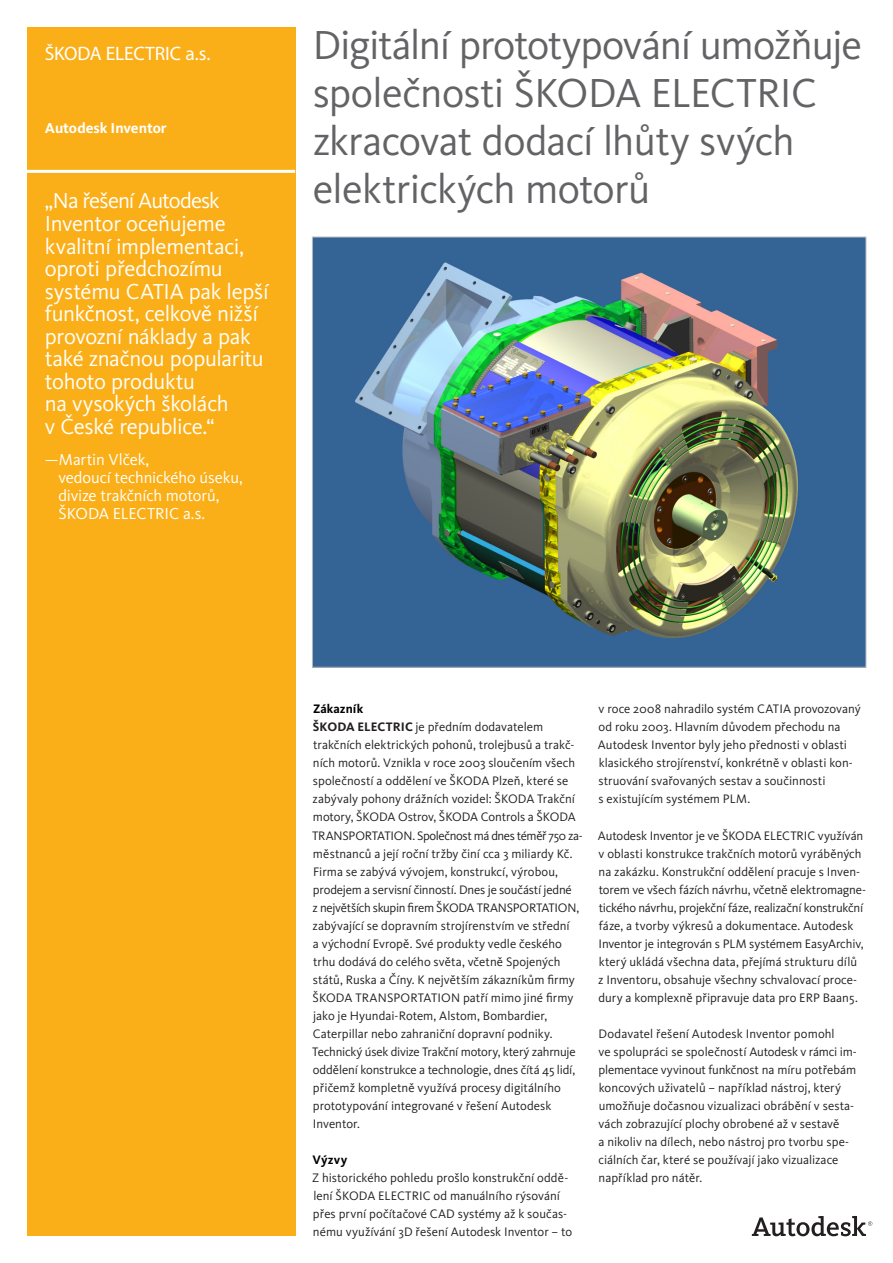
<style>
.page{position:relative;width:893px;height:1263px;background:#fff}
.page>*{position:absolute;margin:0;border:0;box-sizing:border-box;transform-origin:0 0}
.Cover_-_Headline{font:42px/48px "Kievit Pro";letter-spacing:-.02em;color:#636366}
.Quote_-_Front_Sideba{font:22.5px/22.5px "Kievit Pro";letter-spacing:-.015em;color:#fff}
.Sidebar_-_Customer_N{font:19.5px "Myriad Pro";letter-spacing:-.015em;color:#fff}
.Quote_-_Attribution{font:16.5px/18px "Kievit Pro";letter-spacing:-.01em;color:#fff}
.Sidebar_-_Product_Na{font:700 15px "Kievit Pro";letter-spacing:-.005em;color:#fff}
.Body_-_Text{font:12.75px/18px "Kievit Pro";color:#231f20}
.Body_-_Subhead{font:700 12.75px "Kievit Pro";letter-spacing:.005em;color:#000002}
.s1{font-weight:700}
</style>
<div class="page">
<img style="left:314px;top:239px;width:550px;height:427px">
<div style="left:27px;top:27px;width:268px;height:1209px;background:#faaf18"></div>
<hr style="left:27px;top:170px;width:268px;height:3px;background:#fff">
<svg style="left:752px;top:1216px;width:120px;height:20px"></svg>
<p class="Sidebar_-_Customer_N" style="left:45px;top:41px;width:167px">ŠKODA ELECTRIC a.s.</p>
<p class="Sidebar_-_Product_Na" style="left:45px;top:119px;width:123px">Autodesk Inventor</p>
<p class="Quote_-_Front_Sideba" style="left:45px;top:190px;width:225px">„Na řešení Autodesk<br>Inventor oceňujeme kvalitní implementaci, oproti předchozímu systému CATIA pak lepší funkčnost, celkově nižší provozní náklady a pak také značnou popularitu tohoto produktu<br>na vysokých školách<br>v České republice.“</p>
<p class="Quote_-_Attribution" style="left:58px;top:450px;width:186px;text-indent:-14px">—Martin Vlček,<br>vedoucí technického úseku, divize trakčních motorů,<br>ŠKODA ELECTRIC a.s.</p>
<p class="Cover_-_Headline" style="left:313px;top:21px;width:551px">Digitální prototypování umožňuje společnosti ŠKODA ELECTRIC zkracovat dodací lhůty svých elektrických motorů</p>
<p class="Body_-_Subhead" style="left:313px;top:701px;width:52px">Zákazník</p>
<p class="Body_-_Text" style="left:312px;top:718px;width:272px"><span class="s1">ŠKODA ELECTRIC</span> je předním dodavatelem trakčních elektrických pohonů, trolejbusů a trakč&shy;ních motorů. Vznikla v roce 2003 sloučením všech společností a oddělení ve ŠKODA Plzeň, které se zabývaly pohony drážních vozidel: ŠKODA Trakční motory, ŠKODA Ostrov, ŠKODA Controls a ŠKODA TRANSPORTATION. Společnost má dnes téměř 750 za&shy;městnanců a její roční tržby činí cca 3 miliardy Kč.<br>Firma se zabývá vývojem, konstrukcí, výrobou, prodejem a servisní činností. Dnes je součástí jedné<br>z největších skupin firem ŠKODA TRANSPORTATION, zabývající se dopravním strojírenstvím ve střední<br>a východní Evropě. Své produkty vedle českého trhu dodává do celého světa, včetně Spojených států, Ruska a Číny. K největším zákazníkům firmy ŠKODA TRANSPORTATION patří mimo jiné firmy jako je Hyundai-Rotem, Alstom, Bombardier, Caterpillar nebo zahraniční dopravní podniky.<br>Technický úsek divize Trakční motory, který zahrnuje oddělení konstrukce a technologie, dnes čítá 45 lidí, přičemž kompletně využívá procesy digitálního prototypování integrované v řešení Autodesk Inventor.</p>
<p class="Body_-_Subhead" style="left:313px;top:1151px;width:36px">Výzvy</p>
<p class="Body_-_Text" style="left:312px;top:1168px;width:262px">Z historického pohledu prošlo konstrukční oddě&shy;lení ŠKODA ELECTRIC od manuálního rýsování přes první počítačové CAD systémy až k součas&shy;nému využívání 3D řešení Autodesk Inventor – to</p>
<p class="Body_-_Text" style="left:598px;top:700px;width:264px">v roce 2008 nahradilo systém CATIA provozovaný od roku 2003. Hlavním důvodem přechodu na Autodesk Inventor byly jeho přednosti v oblasti klasického strojírenství, konkrétně v oblasti kon&shy;struování svařovaných sestav a součinnosti<br>s existujícím systémem PLM.</p>
<p class="Body_-_Text" style="left:598px;top:826px;width:270px">Autodesk Inventor je ve ŠKODA ELECTRIC využíván v oblasti konstrukce trakčních motorů vyráběných na zakázku. Konstrukční oddělení pracuje s Inven&shy;torem ve všech fázích návrhu, včetně elektromagne&shy;tického návrhu, projekční fáze, realizační konstrukční fáze, a tvorby výkresů a dokumentace. Autodesk Inventor je integrován s PLM systémem EasyArchiv, který ukládá všechna data, přejímá strukturu dílů<br>z Inventoru, obsahuje všechny schvalovací proce&shy;dury a komplexně připravuje data pro ERP Baan5.</p>
<p class="Body_-_Text" style="left:598px;top:1024px;width:260px">Dodavatel řešení Autodesk Inventor pomohl<br>ve spolupráci se společností Autodesk v rámci im&shy;plementace vyvinout funkčnost na míru potřebám koncových uživatelů – například nástroj, který umožňuje dočasnou vizualizaci obrábění v sesta&shy;vách zobrazující plochy obrobené až v sestavě<br>a nikoliv na dílech, nebo nástroj pro tvorbu spe&shy;ciálních čar, které se používají jako vizualizace například pro nátěr.</p>
</div>
